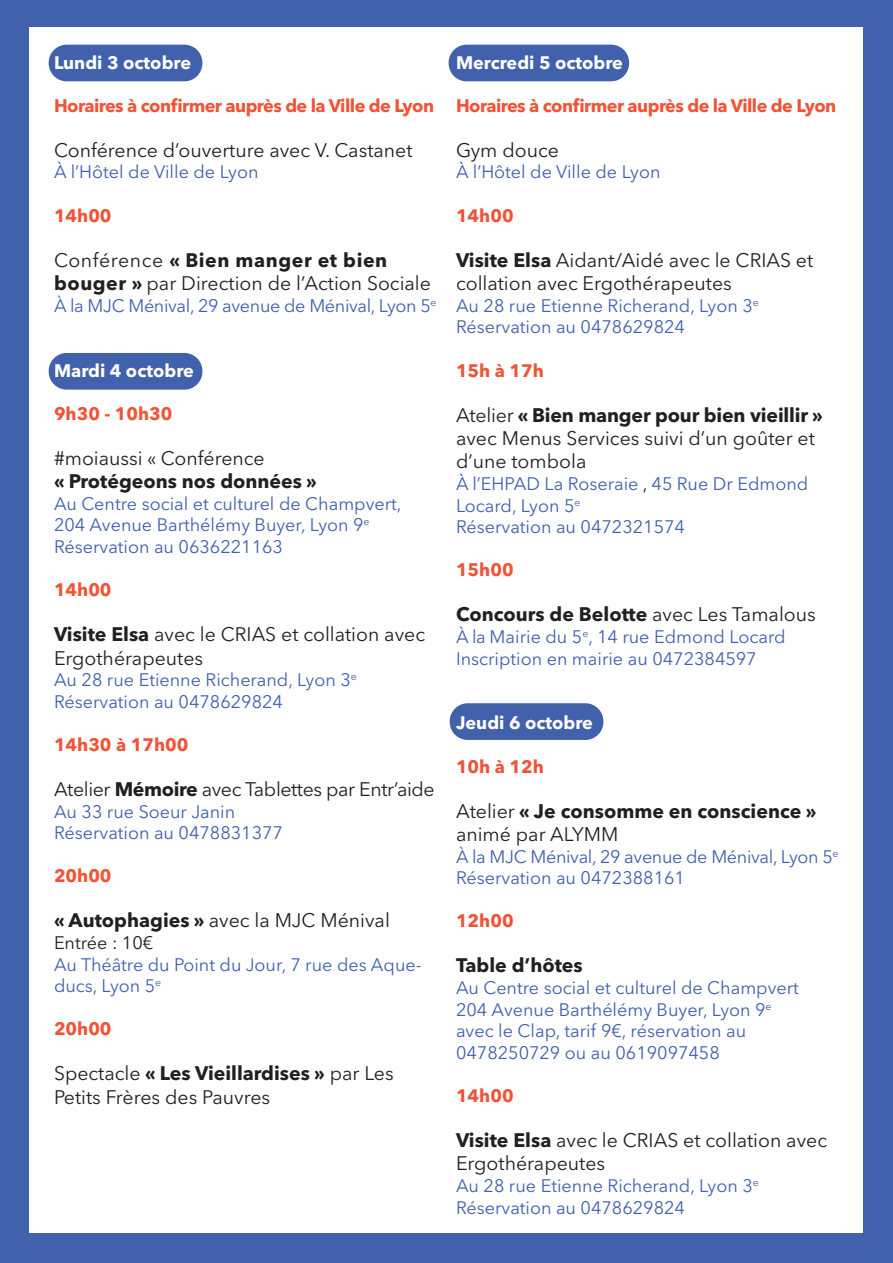
<style>
.page{position:relative;width:893px;height:1263px;background:#4161ad}
.page>*{position:absolute;margin:0;border:0;box-sizing:border-box;transform-origin:0 0}
.t1{font:19.5px/23.4px "Avenir Next LT Pro";color:#231f20}
.t2{font:700 19.5px "Avenir Next LT Pro";color:#231f20}
.t3{font:19.5px "Avenir Next LT Pro";letter-spacing:-.02em;color:#231f20}
.t4{font:18px/21.6px "Avenir Next LT Pro";color:#4161ad}
.t5{font:18px "Avenir Next LT Pro";color:#4262ad}
.t6{font:700 18px "Avenir Next LT Pro";letter-spacing:-.03em;color:#f05335}
.t7{font:18px "Avenir Next LT Pro";letter-spacing:-.02em;color:#4161ad}
.t8{font:700 18px "Avenir Next LT Pro";color:#fff}
.t9{font:18px/21.6px "Avenir Next LT Pro";color:#4063ae}
.t10{font:700 18px "Avenir Next LT Pro";color:#f05335}
.t11{font:18px "Avenir Next LT Pro";color:#231f20}
.s1{font-weight:700}
.s2{font-weight:400}
.s3{color:#231f20}
.s4{color:#4161ad}
</style>
<div class="page">
<div style="left:30px;top:28px;width:833px;height:1205px;background:#fff"></div>
<div style="left:49px;top:45px;width:153px;height:36px;background:#4161ad;border-radius:18px"></div>
<div style="left:450px;top:703px;width:153px;height:37px;background:#4161ad;border-radius:18px"></div>
<div style="left:449px;top:45px;width:180px;height:36px;background:#4161ad;border-radius:18px"></div>
<div style="left:49px;top:353px;width:153px;height:37px;background:#4161ad;border-radius:18px"></div>
<p class="t8" style="left:54px;top:51px;width:139px">Lundi 3 octobre</p>
<p class="t6" style="left:54px;top:95px;width:382px">Horaires à confirmer auprès de la Ville de Lyon</p>
<p class="t1" style="left:54px;top:138px;width:360px">Conférence d’ouverture avec V. Castanet</p>
<p class="t4" style="left:54px;top:161px;width:206px">À l’Hôtel de Ville de Lyon</p>
<p class="t6" style="left:54px;top:204px;width:59px">14h00</p>
<p class="t1" style="left:54px;top:248px;width:379px">Conférence <span class="s1">« Bien manger et bien bouger »</span> par Direction de l’Action Sociale</p>
<p class="t7" style="left:54px;top:295px;width:384px">À la MJC Ménival, 29 avenue de Ménival, Lyon 5<sup>e</sup></p>
<p class="t8" style="left:54px;top:359px;width:141px">Mardi 4 octobre</p>
<p class="t10" style="left:54px;top:402px;width:120px">9h30 - 10h30</p>
<p class="t1" style="left:54px;top:446px;width:212px">#moiaussi « Conférence</p>
<p class="t2" style="left:54px;top:469px;width:264px">« Protégeons nos données »</p>
<p class="t4" style="left:54px;top:493px;width:349px">Au Centre social et culturel de Champvert,</p>
<p class="t4" style="left:54px;top:514px;width:317px">204 Avenue Barthélémy Buyer, Lyon 9<sup>e</sup></p>
<p class="t4" style="left:54px;top:536px;width:230px">Réservation au 0636221163</p>
<p class="t6" style="left:54px;top:579px;width:59px">14h00</p>
<p class="t1" style="left:54px;top:622px;width:373px"><span class="s1">Visite Elsa</span> avec le CRIAS et collation avec</p>
<p class="t1" style="left:54px;top:646px;width:151px">Ergothérapeutes</p>
<p class="t5" style="left:54px;top:669px;width:304px">Au 28 rue Etienne Richerand, Lyon 3<sup>e</sup></p>
<p class="t4" style="left:54px;top:691px;width:230px">Réservation au 0478629824</p>
<p class="t10" style="left:54px;top:734px;width:136px">14h30 à 17h00</p>
<p class="t3" style="left:54px;top:777px;width:382px">Atelier <span class="s1">Mémoire</span> avec Tablettes par Entr’aide</p>
<p class="t5" style="left:54px;top:800px;width:183px">Au 33 rue Soeur Janin</p>
<p class="t4" style="left:54px;top:822px;width:230px">Réservation au 0478831377</p>
<p class="t6" style="left:54px;top:865px;width:59px">20h00</p>
<p class="t1" style="left:54px;top:909px;width:337px"><span class="s1">« Autophagies »</span> avec la MJC Ménival</p>
<p class="t11" style="left:54px;top:932px;width:101px">Entrée : 10€</p>
<p class="t9" style="left:54px;top:953px;width:369px">Au Théâtre du Point du Jour, 7 rue des Aque&shy;ducs, Lyon 5<sup>e</sup></p>
<p class="t6" style="left:54px;top:1018px;width:59px">20h00</p>
<p class="t2" style="left:54px;top:1061px;width:341px"><span class="s2">Spectacle</span> « Les Vieillardises » <span class="s2">par Les</span></p>
<p class="t1" style="left:54px;top:1085px;width:218px">Petits Frères des Pauvres</p>
<p class="t8" style="left:456px;top:51px;width:169px">Mercredi 5 octobre</p>
<p class="t6" style="left:456px;top:95px;width:382px">Horaires à confirmer auprès de la Ville de Lyon</p>
<p class="t1" style="left:456px;top:138px;width:104px">Gym douce</p>
<p class="t4" style="left:456px;top:161px;width:206px">À l’Hôtel de Ville de Lyon</p>
<p class="t6" style="left:456px;top:204px;width:59px">14h00</p>
<p class="t1" style="left:456px;top:248px;width:359px"><span class="s1">Visite Elsa</span> Aidant/Aidé avec le CRIAS et</p>
<p class="t1" style="left:456px;top:271px;width:277px">collation avec Ergothérapeutes</p>
<p class="t5" style="left:456px;top:295px;width:304px">Au 28 rue Etienne Richerand, Lyon 3<sup>e</sup></p>
<p class="t4" style="left:456px;top:316px;width:230px">Réservation au 0478629824</p>
<p class="t6" style="left:456px;top:359px;width:89px">15h à 17h</p>
<p class="t1" style="left:456px;top:403px;width:368px">Atelier <span class="s1">« Bien manger pour bien vieillir » </span>avec Menus Services suivi d’un goûter et d’une tombola</p>
<p class="t4" style="left:456px;top:473px;width:354px">À l’EHPAD La Roseraie <span class="s3">,</span> 45 Rue Dr Edmond<br>Locard, Lyon 5<sup>e</sup></p>
<p class="t4" style="left:456px;top:516px;width:230px">Réservation au 0472321574</p>
<p class="t6" style="left:456px;top:559px;width:59px">15h00</p>
<p class="t2" style="left:456px;top:602px;width:361px">Concours de Belotte <span class="s2">avec Les Tamalous</span></p>
<p class="t5" style="left:456px;top:626px;width:331px"><span class="s4">À la</span> Mairie du 5<sup>e</sup>, 14 rue Edmond Locard</p>
<p class="t4" style="left:456px;top:647px;width:302px">Inscription en mairie au 0472384597</p>
<p class="t8" style="left:456px;top:712px;width:138px">Jeudi 6 octobre</p>
<p class="t6" style="left:456px;top:755px;width:89px">10h à 12h</p>
<p class="t2" style="left:456px;top:799px;width:362px"><span class="s2">Atelier</span> « Je consomme en conscience »</p>
<p class="t1" style="left:456px;top:822px;width:164px">animé par ALYMM</p>
<p class="t7" style="left:456px;top:845px;width:384px">À la MJC Ménival, 29 avenue de Ménival, Lyon 5<sup>e</sup></p>
<p class="t4" style="left:456px;top:867px;width:230px">Réservation au 0472388161</p>
<p class="t6" style="left:456px;top:910px;width:59px">12h00</p>
<p class="t2" style="left:456px;top:953px;width:128px">Table d’hôtes</p>
<p class="t4" style="left:456px;top:977px;width:344px">Au Centre social et culturel de Champvert</p>
<p class="t4" style="left:456px;top:998px;width:317px">204 Avenue Barthélémy Buyer, Lyon 9<sup>e</sup></p>
<p class="t4" style="left:456px;top:1020px;width:292px">avec le Clap, tarif 9€, réservation au<br>0478250729 ou au 0619097458</p>
<p class="t6" style="left:456px;top:1085px;width:59px">14h00</p>
<p class="t1" style="left:456px;top:1128px;width:373px"><span class="s1">Visite Elsa</span> avec le CRIAS et collation avec</p>
<p class="t1" style="left:456px;top:1152px;width:151px">Ergothérapeutes</p>
<p class="t5" style="left:456px;top:1175px;width:304px">Au 28 rue Etienne Richerand, Lyon 3<sup>e</sup></p>
<p class="t4" style="left:456px;top:1196px;width:230px">Réservation au 0478629824</p>
</div>
